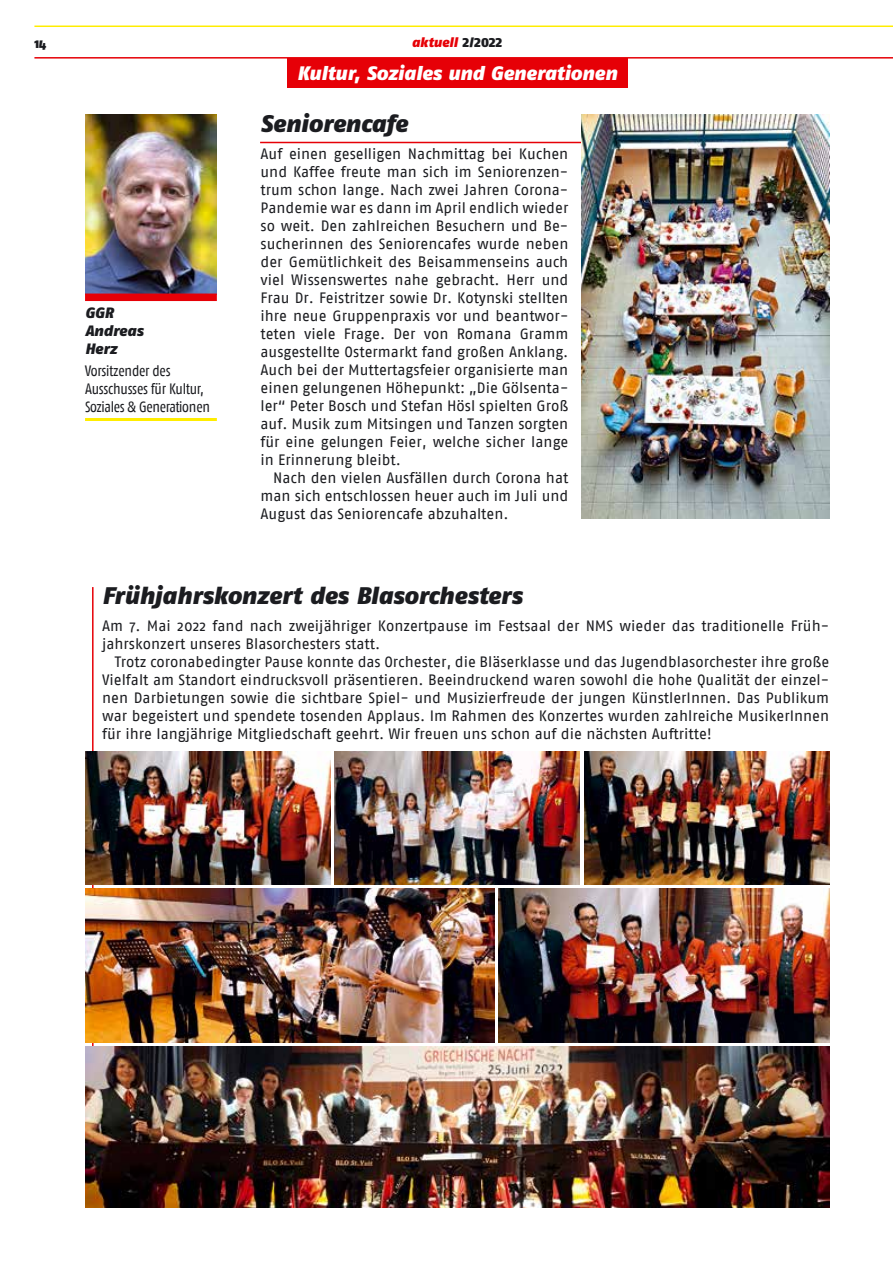
<style>
.page{position:relative;width:893px;height:1263px;background:#fff}
.page>*{position:absolute;margin:0;border:0;box-sizing:border-box;transform-origin:0 0}
.t1{font:italic 900 24px "Fago No";letter-spacing:-.005em;color:#1b1c20}
.t2{font:italic 900 19.5px "Fago No";color:#fff}
.t3{font:15px/18px "Fago No";color:#1b1c20;text-align:justify}
.t4{font:15px/18px "Fago Co";letter-spacing:-.015em;color:#1b1c20}
.t5{font:italic 900 15px/18px "Fago No";color:#1b1c20}
.t6{font:italic 900 13.5px "Fago No";color:#e60007}
.t7{font:900 13.5px "Fago Co";color:#1b1c20}
.s1{font-family:"Fago No Lf";font-style:normal;color:#1b1c20}
</style>
<div class="page">
<hr style="left:34px;top:26px;width:859px;height:1px;background:#ffed00">
<hr style="left:34px;top:57px;width:859px;height:2px;background:#e60007">
<img style="left:85px;top:115px;width:132px;height:179px">
<div style="left:85px;top:294px;width:132px;height:7px;background:#e60007"></div>
<hr style="left:85px;top:418px;width:132px;height:3px;background:#ffed00">
<div style="left:287px;top:58px;width:340px;height:30px;background:#e60007"></div>
<hr style="left:92px;top:587px;width:2px;height:511px;background:#e60007">
<hr style="left:260px;top:142px;width:505px;height:1px;background:#e60007">
<img style="left:85px;top:889px;width:410px;height:154px">
<img style="left:85px;top:1047px;width:744px;height:161px">
<img style="left:499px;top:889px;width:330px;height:154px">
<img style="left:335px;top:752px;width:245px;height:132px">
<img style="left:85px;top:752px;width:245px;height:132px">
<img style="left:584px;top:752px;width:245px;height:132px">
<img style="left:581px;top:115px;width:248px;height:404px">
<p class="t7" style="left:34px;top:36px;width:13px">14</p>
<p class="t6" style="left:412px;top:34px;width:92px">aktuell <span class="s1">2/2022</span></p>
<p class="t5" style="left:85px;top:303px;width:60px">GGR<br>Andreas<br>Herz</p>
<p class="t4" style="left:85px;top:362px;width:127px">Vorsitzender des<br>Ausschusses für Kultur,<br>Soziales &amp; Generationen</p>
<h2 class="t2" style="left:297px;top:61px;width:322px">Kultur, Soziales und Generationen</h2>
<h1 class="t1" style="left:260px;top:109px;width:149px">Seniorencafe</h1>
<p class="t3" style="left:260px;top:144px;width:309px">Auf einen geselligen Nachmittag bei Kuchen und Kaffee freute man sich im Seniorenzen&shy;trum schon lange. Nach zwei Jahren Corona-Pandemie war es dann im April endlich wieder so weit. Den zahlreichen Besuchern und Be&shy;sucherinnen des Seniorencafes wurde neben der Gemütlichkeit des Beisammenseins auch viel Wissenswertes nahe gebracht. Herr und Frau Dr. Feistritzer sowie Dr. Kotynski stellten ihre neue Gruppenpraxis vor und beantwor&shy;teten viele Frage. Der von Romana Gramm ausgestellte Ostermarkt fand großen Anklang.<br>Auch bei der Muttertagsfeier organisierte man einen gelungenen Höhepunkt: „Die Gölsenta&shy;ler“ Peter Bosch und Stefan Hösl spielten Groß auf. Musik zum Mitsingen und Tanzen sorgten für eine gelungen Feier, welche sicher lange in Erinnerung bleibt.</p>
<p class="t3" style="left:260px;top:468px;width:309px;text-indent:13px">Nach den vielen Ausfällen durch Corona hat man sich entschlossen heuer auch im Juli und August das Seniorencafe abzuhalten.</p>
<h1 class="t1" style="left:102px;top:581px;width:422px">Frühjahrskonzert des Blasorchesters</h1>
<p class="t3" style="left:102px;top:616px;width:729px">Am 7. Mai 2022 fand nach zweijähriger Konzertpause im Festsaal der NMS wieder das traditionelle Früh&shy;jahrskonzert unseres Blasorchesters statt.</p>
<p class="t3" style="left:102px;top:652px;width:729px;text-indent:13px">Trotz coronabedingter Pause konnte das Orchester, die Bläserklasse und das Jugendblasorchester ihre große Vielfalt am Standort eindrucksvoll präsentieren. Beeindruckend waren sowohl die hohe Qualität der einzel&shy;nen Darbietungen sowie die sichtbare Spiel- und Musizierfreude der jungen KünstlerInnen. Das Publikum war begeistert und spendete tosenden Applaus. Im Rahmen des Konzertes wurden zahlreiche MusikerInnen für ihre langjährige Mitgliedschaft geehrt. Wir freuen uns schon auf die nächsten Auftritte!</p>
</div>
